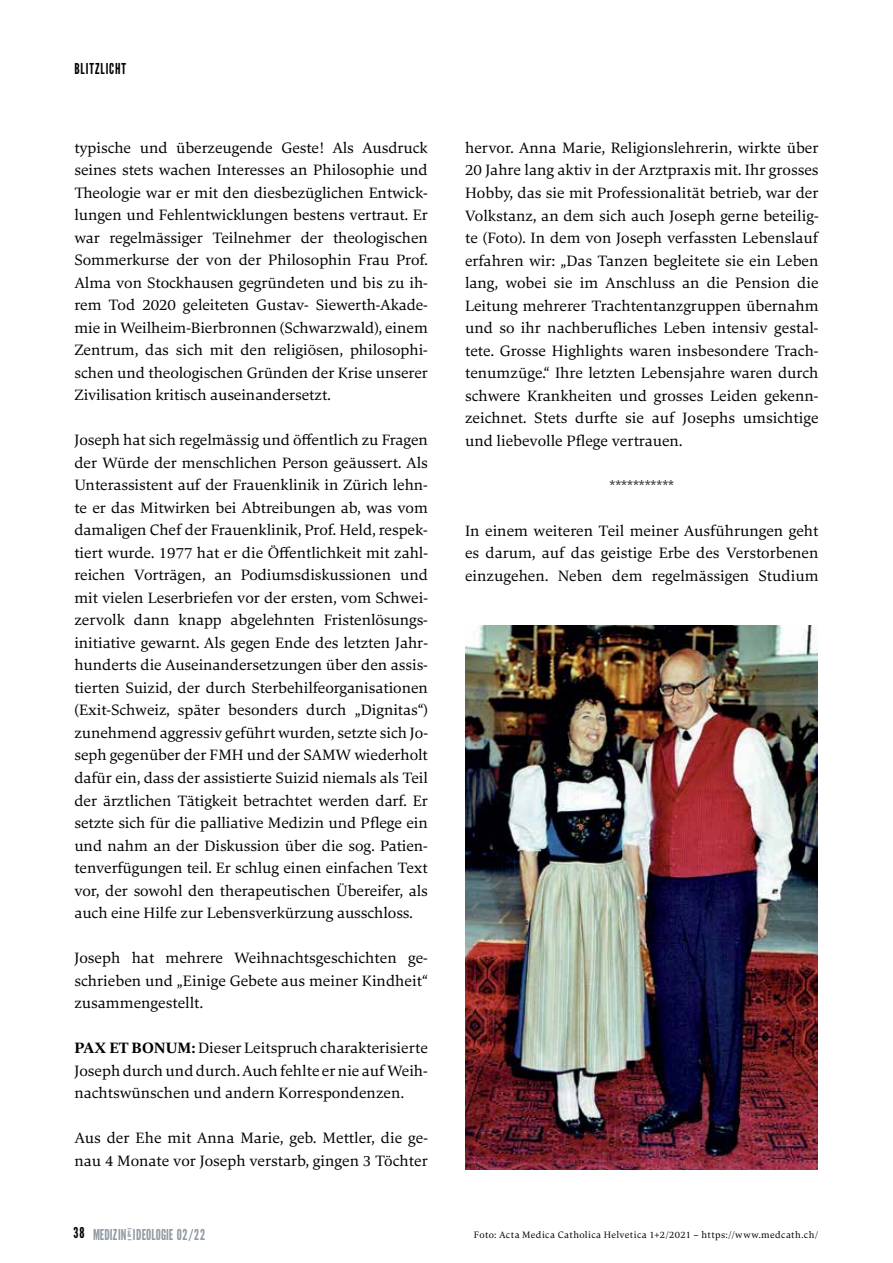
<style>
.page{position:relative;width:893px;height:1263px;background:#fff}
.page>*{position:absolute;margin:0;border:0;box-sizing:border-box;transform-origin:0 0}
.t1{font:15.75px/22.5px "Carat";color:#000;text-align:justify}
.t2{font:15px "League Gothic";letter-spacing:.01em;color:#909aa3;scale:.96 1}
.t3{font:15px "League Gothic";letter-spacing:.07em;color:#000;scale:.96 1}
.t4{font:14.85px "League Gothic";color:#000}
.t5{font:9.75px "Carat";letter-spacing:.03em;color:#000}
.s1{font-weight:700}
</style>
<div class="page">
<img style="left:465px;top:625px;width:352px;height:545px">
<p class="t3" style="left:74px;top:60px;width:55px">BLITZLICHT</p>
<p class="t1" style="left:74px;top:136px;width:355px">typische und überzeugende Geste! Als Ausdruck seines stets wachen Interesses an Philosophie und Theologie war er mit den diesbezüglichen Entwick&shy;lungen und Fehlentwicklungen bestens vertraut. Er war regelmässiger Teilnehmer der theologischen Sommerkurse der von der Philosophin Frau Prof.<br>Alma von Stockhausen gegründeten und bis zu ih&shy;rem Tod 2020 geleiteten Gustav- Siewerth-Akade&shy;mie in Weilheim-Bierbronnen (Schwarzwald), einem Zentrum, das sich mit den religiösen, philosophi&shy;schen und theologischen Gründen der Krise unserer Zivilisation kritisch auseinandersetzt.</p>
<p class="t1" style="left:74px;top:429px;width:355px">Joseph hat sich regelmässig und öffentlich zu Fragen der Würde der menschlichen Person geäussert. Als Unterassistent auf der Frauenklinik in Zürich lehn&shy;te er das Mitwirken bei Abtreibungen ab, was vom damaligen Chef der Frauenklinik, Prof. Held, respek&shy;tiert wurde. 1977 hat er die Öffentlichkeit mit zahl&shy;reichen Vorträgen, an Podiumsdiskussionen und mit vielen Leserbriefen vor der ersten, vom Schwei&shy;zervolk dann knapp abgelehnten Fristenlösungs&shy;initiative gewarnt. Als gegen Ende des letzten Jahr&shy;hunderts die Auseinandersetzungen über den assis&shy;tierten Suizid, der durch Sterbehilfeorganisationen (Exit-Schweiz, später besonders durch „Dignitas“) zunehmend aggressiv geführt wurden, setzte sich Jo&shy;seph gegenüber der FMH und der SAMW wiederholt dafür ein, dass der assistierte Suizid niemals als Teil der ärztlichen Tätigkeit betrachtet werden darf. Er setzte sich für die palliative Medizin und Pflege ein und nahm an der Diskussion über die sog. Patien&shy;tenverfügungen teil. Er schlug einen einfachen Text vor, der sowohl den therapeutischen Übereifer, als auch eine Hilfe zur Lebensverkürzung ausschloss.</p>
<p class="t1" style="left:74px;top:946px;width:355px">Joseph hat mehrere Weihnachtsgeschichten ge&shy;schrieben und „Einige Gebete aus meiner Kindheit“ zusammengestellt.</p>
<p class="t1" style="left:74px;top:1036px;width:355px"><span class="s1">PAX ET BONUM:</span> Dieser Leitspruch charakterisierte Joseph durch und durch. Auch fehlte er nie auf Weih&shy;nachtswünschen und andern Korrespondenzen.</p>
<p class="t1" style="left:74px;top:1126px;width:355px">Aus der Ehe mit Anna Marie, geb. Mettler, die ge&shy;nau 4 Monate vor Joseph verstarb, gingen 3 Töchter</p>
<p class="t1" style="left:465px;top:136px;width:356px">hervor. Anna Marie, Religionslehrerin, wirkte über 20 Jahre lang aktiv in der Arztpraxis mit. Ihr grosses Hobby, das sie mit Professionalität betrieb, war der Volkstanz, an dem sich auch Joseph gerne beteilig&shy;te (Foto). In dem von Joseph verfassten Lebenslauf erfahren wir: „Das Tanzen begleitete sie ein Leben lang, wobei sie im Anschluss an die Pension die Leitung mehrerer Trachtentanzgruppen übernahm und so ihr nachberufliches Leben intensiv gestal&shy;tete. Grosse Highlights waren insbesondere Trach&shy;tenumzüge.“ Ihre letzten Lebensjahre waren durch schwere Krankheiten und grosses Leiden gekenn&shy;zeichnet. Stets durfte sie auf Josephs umsichtige und liebevolle Pflege vertrauen.</p>
<p class="t1" style="left:609px;top:474px;width:66px">***********</p>
<p class="t1" style="left:465px;top:519px;width:355px">In einem weiteren Teil meiner Ausführungen geht es darum, auf das geistige Erbe des Verstorbenen einzugehen. Neben dem regelmässigen Studium</p>
<p class="t4" style="left:73px;top:1224px;width:13px">38</p>
<p class="t2" style="left:93px;top:1225px;width:118px">MEDIZIN<sup>&amp;</sup>I DEOLOGIE 02/22</p>
<p class="t5" style="left:474px;top:1229px;width:346px">Foto: Acta Medica Catholica Helvetica 1+2/2021 – https://www.medcath.ch/</p>
</div>
